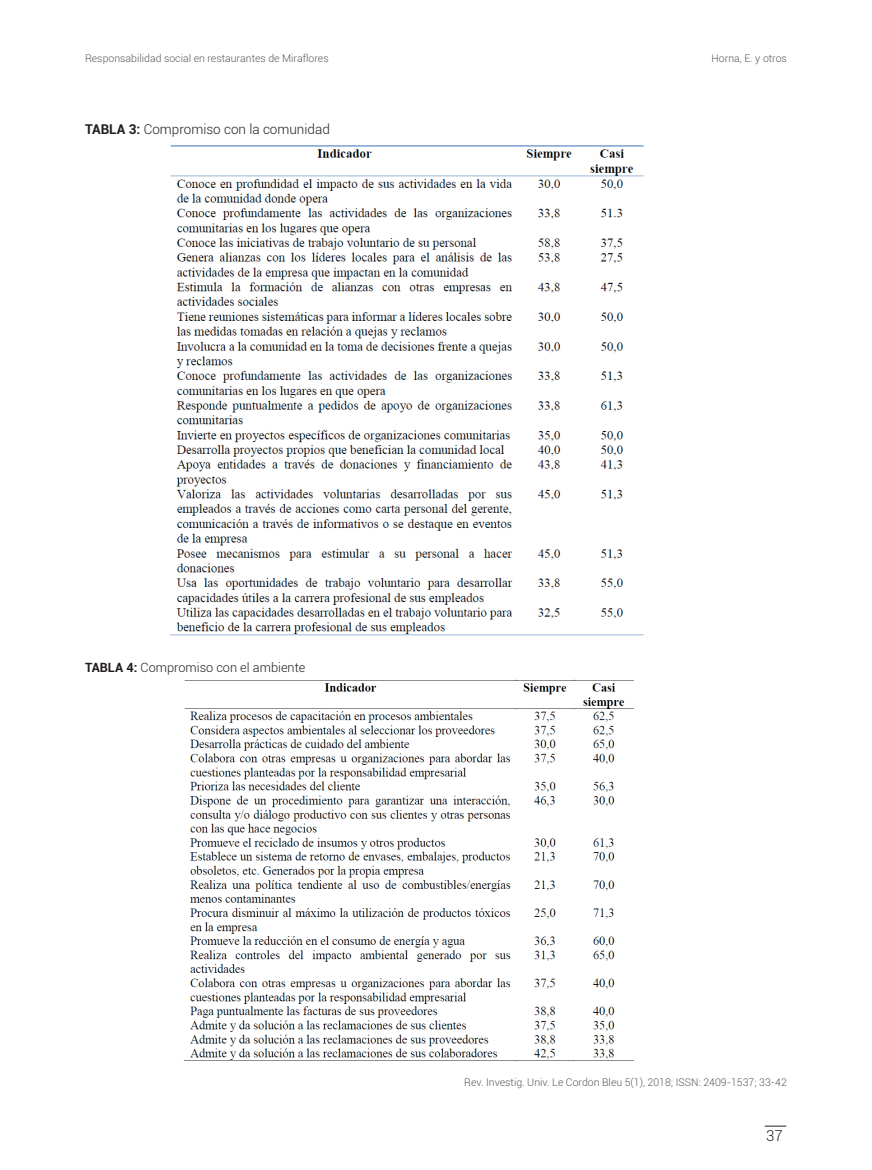
<style>
.page{position:relative;width:872px;height:1170px;background:#fff}
.page>*{position:absolute;margin:0;border:0;box-sizing:border-box;transform-origin:0 0}
.t1{font:300 15px "Roboto";color:#231f20}
.t2{font:300 13.5px "Roboto";color:#231f20}
.t3{font:300 12.75px "Roboto";color:#231f20}
.t4{font:300 10.5px "Roboto";color:#57585a}
.s1{font-weight:700}
</style>
<div class="page">
<svg style="left:765px;top:1125px;width:21px;height:1px"></svg>
<img style="left:170px;top:145px;width:474px;height:491px">
<img style="left:183px;top:679px;width:451px;height:383px">
<p class="t4" style="left:85px;top:51px;width:245px">Responsabilidad social en restaurantes de Miraflores</p>
<p class="t4" style="left:711px;top:51px;width:77px">Horna, E. y otros</p>
<p class="t2" style="left:85px;top:120px;width:246px"><span class="s1">TABLA 3:</span> Compromiso con la comunidad</p>
<p class="t3" style="left:85px;top:658px;width:222px"><span class="s1">TABLA 4:</span> Compromiso con el ambiente</p>
<p class="t4" style="left:464px;top:1075px;width:324px">Rev. Investig. Univ. Le Cordon Bleu 5(1), 2018; ISSN: 2409-1537; 33-42</p>
<h1 class="t1" style="left:766px;top:1124px;width:18px">37</h1>
</div>
